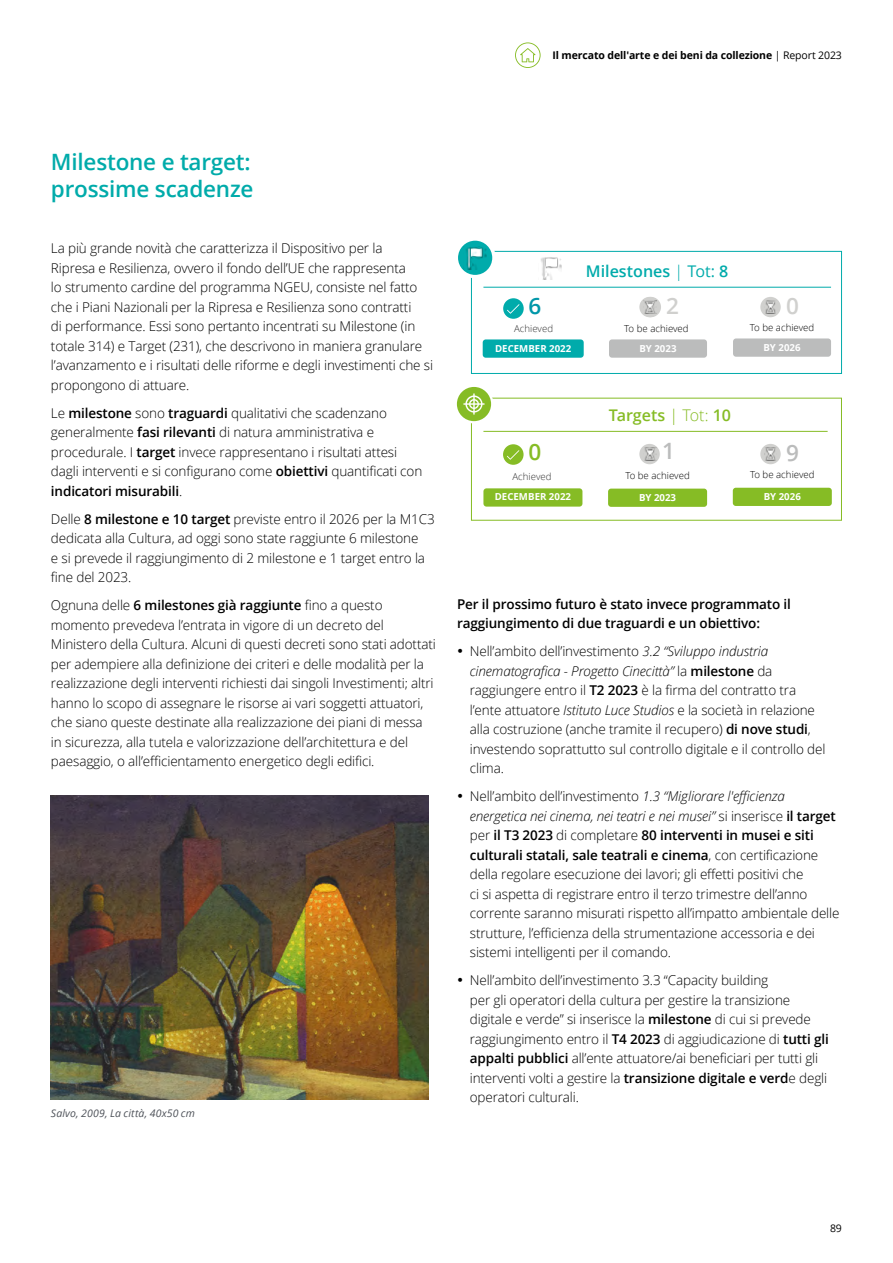
<style>
.page{position:relative;width:893px;height:1263px;background:#fff}
.page>*{position:absolute;margin:0;border:0;box-sizing:border-box;transform-origin:0 0}
.t1{font:600 22.5px/27px "Open Sans";letter-spacing:-.01em;color:#00abaa}
.t2{font:600 22.5px "Open Sans";color:#d0d0ce}
.t3{font:600 22.5px "Open Sans";color:#bbbcbc}
.t4{font:600 22.5px "Open Sans";color:#86bc25}
.t5{font:600 22.5px "Open Sans";color:#0097a9}
.t6{font:600 16.05px "Open Sans";color:#00abab}
.t7{font:600 16.05px "Open Sans";color:#86bc25}
.t8{font:300 13.5px/19.5px "Open Sans";letter-spacing:-.01em;color:#000}
.t9{font:600 13.5px/19.5px "Open Sans";letter-spacing:-.01em;color:#000}
.t10{font:700 10.5px "Open Sans";letter-spacing:-.01em;color:#000}
.t11{font:italic 10.5px "Open Sans";letter-spacing:.01em;color:#4f535a}
.t12{font:10.5px "Open Sans";color:#000}
.t13{font:300 9.6px "Open Sans";color:#000}
.t14{font:700 9.6px "Open Sans";color:#fff}
.t15{font:300 9.6px "Open Sans";letter-spacing:.005em;color:#313131}
.s1{font-weight:400}
.s2{font-weight:600}
.s3{font-weight:300}
.s4{font-style:italic}
</style>
<div class="page">
<svg style="left:515px;top:42px;width:26px;height:26px"></svg>
<div style="left:608px;top:489px;width:99px;height:18px;background:#86bc25;border-radius:3px"></div>
<hr style="left:483px;top:431px;width:345px;height:1px;background:#86bc25">
<div style="left:471px;top:398px;width:371px;height:123px;border:1px solid #86bc25"></div>
<div style="left:483px;top:488px;width:99px;height:19px;background:#86bc25;border-radius:3px"></div>
<svg style="left:503px;top:444px;width:21px;height:21px"></svg>
<img style="left:540px;top:257px;width:21px;height:22px">
<div style="left:483px;top:339px;width:101px;height:19px;background:#00abab;border-radius:3px"></div>
<div style="left:733px;top:338px;width:98px;height:19px;background:#bbbcbc;border-radius:3px"></div>
<hr style="left:483px;top:287px;width:348px;height:1px;background:#00abab">
<div style="left:471px;top:251px;width:371px;height:123px;border:1px solid #00abab"></div>
<svg style="left:503px;top:298px;width:21px;height:21px"></svg>
<svg style="left:458px;top:240px;width:38px;height:38px"></svg>
<div style="left:458px;top:241px;width:34px;height:34px;background:#00abab;border-radius:50%"></div>
<img style="left:466px;top:246px;width:21px;height:23px">
<div style="left:609px;top:339px;width:98px;height:19px;background:#bbbcbc;border-radius:3px"></div>
<div style="left:733px;top:488px;width:99px;height:18px;background:#86bc25;border-radius:3px"></div>
<svg style="left:641px;top:297px;width:20px;height:20px"></svg>
<svg style="left:456px;top:387px;width:37px;height:36px"></svg>
<div style="left:639px;top:297px;width:21px;height:20px;background:#d0d0ce;border-radius:50%"></div>
<svg style="left:644px;top:301px;width:13px;height:12px"></svg>
<svg style="left:760px;top:297px;width:21px;height:20px"></svg>
<svg style="left:764px;top:301px;width:13px;height:12px"></svg>
<svg style="left:639px;top:444px;width:21px;height:20px"></svg>
<svg style="left:643px;top:448px;width:13px;height:12px"></svg>
<svg style="left:760px;top:444px;width:21px;height:20px"></svg>
<svg style="left:764px;top:448px;width:13px;height:12px"></svg>
<img style="left:51px;top:795px;width:377px;height:304px">
<h1 class="t1" style="left:51px;top:148px;width:204px">Milestone e target: prossime scadenze</h1>
<p class="t10" style="left:552px;top:48px;width:291px">Il mercato dell'arte e dei beni da collezione <span class="s1">| Report 2023</span></p>
<p class="t8" style="left:51px;top:238px;width:384px">La più grande novità che caratterizza il Dispositivo per la<br>Ripresa e Resilienza, ovvero il fondo dell’UE che rappresenta<br>lo strumento cardine del programma NGEU, consiste nel fatto che i Piani Nazionali per la Ripresa e Resilienza sono contratti<br>di performance. Essi sono pertanto incentrati su Milestone (in totale 314) e Target (231), che descrivono in maniera granulare l’avanzamento e i risultati delle riforme e degli investimenti che si propongono di attuare.</p>
<p class="t8" style="left:51px;top:403px;width:373px">Le <span class="s2">milestone</span> sono <span class="s2">traguardi</span> qualitativi che scadenzano generalmente <span class="s2">fasi rilevanti</span> di natura amministrativa e procedurale. I <span class="s2">target</span> invece rappresentano i risultati attesi dagli interventi e si configurano come <span class="s2">obiettivi</span> quantificati con <span class="s2">indicatori misurabili</span>.</p>
<p class="t8" style="left:51px;top:509px;width:385px">Delle <span class="s2">8 milestone e 10 target</span> previste entro il 2026 per la M1C3 dedicata alla Cultura, ad oggi sono state raggiunte 6 milestone<br>e si prevede il raggiungimento di 2 milestone e 1 target entro la fine del 2023.</p>
<p class="t8" style="left:51px;top:595px;width:386px">Ognuna delle <span class="s2">6 milestones già raggiunte</span> fino a questo momento prevedeva l’entrata in vigore di un decreto del Ministero della Cultura. Alcuni di questi decreti sono stati adottati per adempiere alla definizione dei criteri e delle modalità per la realizzazione degli interventi richiesti dai singoli Investimenti; altri hanno lo scopo di assegnare le risorse ai vari soggetti attuatori, che siano queste destinate alla realizzazione dei piani di messa in sicurezza, alla tutela e valorizzazione dell’architettura e del paesaggio, o all’efficientamento energetico degli edifici.</p>
<p class="t9" style="left:457px;top:594px;width:335px">Per il prossimo futuro è stato invece programmato il raggiungimento di due traguardi e un obiettivo:</p>
<p class="t6" style="left:586px;top:260px;width:144px">Milestones <span class="s3">|</span> <span class="s1">Tot:</span> 8</p>
<h1 class="t2" style="left:786px;top:290px;width:14px">0</h1>
<p class="t13" style="left:750px;top:321px;width:66px">To be achieved</p>
<p class="t14" style="left:763px;top:340px;width:39px">BY 2026</p>
<h1 class="t2" style="left:666px;top:290px;width:14px">2</h1>
<h1 class="t5" style="left:529px;top:291px;width:14px">6</h1>
<p class="t15" style="left:514px;top:322px;width:41px">Achieved</p>
<p class="t14" style="left:495px;top:341px;width:78px">DECEMBER 2022</p>
<p class="t13" style="left:624px;top:322px;width:66px">To be achieved</p>
<p class="t14" style="left:639px;top:341px;width:39px">BY 2023</p>
<p class="t7" style="left:609px;top:404px;width:124px">Targets <span class="s3">| Tot:</span> 10</p>
<h1 class="t3" style="left:662px;top:435px;width:14px">1</h1>
<h1 class="t3" style="left:786px;top:437px;width:14px">9</h1>
<h1 class="t4" style="left:528px;top:437px;width:14px">0</h1>
<p class="t13" style="left:750px;top:468px;width:66px">To be achieved</p>
<p class="t14" style="left:764px;top:490px;width:39px">BY 2026</p>
<p class="t13" style="left:625px;top:469px;width:66px">To be achieved</p>
<p class="t14" style="left:639px;top:490px;width:39px">BY 2023</p>
<p class="t15" style="left:512px;top:470px;width:41px">Achieved</p>
<p class="t14" style="left:495px;top:490px;width:78px">DECEMBER 2022</p>
<p class="t8" style="left:470px;top:641px;width:357px;text-indent:-13px">• Nell’ambito dell’investimento <span class="s4">3.2 “Sviluppo industria cinematografica - Progetto Cinecittà”</span> la <span class="s2">milestone</span> da raggiungere entro il <span class="s2">T2 2023</span> è la firma del contratto tra l’ente attuatore <span class="s4">Istituto Luce Studios</span> e la società in relazione alla costruzione (anche tramite il recupero) <span class="s2">di nove studi</span>, investendo soprattutto sul controllo digitale e il controllo del clima.</p>
<p class="t8" style="left:470px;top:786px;width:371px;text-indent:-13px">• Nell’ambito dell’investimento <span class="s4">1.3 “Migliorare l'efficienza energetica nei cinema, nei teatri e nei musei”</span> si inserisce <span class="s2">il target </span>per <span class="s2">il T3 2023</span> di completare <span class="s2">80 interventi in musei e siti culturali statali, sale teatrali e cinema</span>, con certificazione della regolare esecuzione dei lavori; gli effetti positivi che<br>ci si aspetta di registrare entro il terzo trimestre dell’anno corrente saranno misurati rispetto all’impatto ambientale delle strutture, l’efficienza della strumentazione accessoria e dei sistemi intelligenti per il comando.</p>
<p class="t8" style="left:470px;top:970px;width:361px;text-indent:-13px">• Nell’ambito dell’investimento 3.3 “Capacity building<br>per gli operatori della cultura per gestire la transizione digitale e verde” si inserisce la <span class="s2">milestone</span> di cui si prevede raggiungimento entro il <span class="s2">T4 2023</span> di aggiudicazione di <span class="s2">tutti gli appalti pubblici</span> all’ente attuatore/ai beneficiari per tutti gli interventi volti a gestire la <span class="s2">transizione digitale e verd</span>e degli operatori culturali.</p>
<p class="t11" style="left:51px;top:1106px;width:145px">Salvo, 2009, La città, 40x50 cm</p>
<p class="t12" style="left:830px;top:1221px;width:13px">89</p>
</div>
